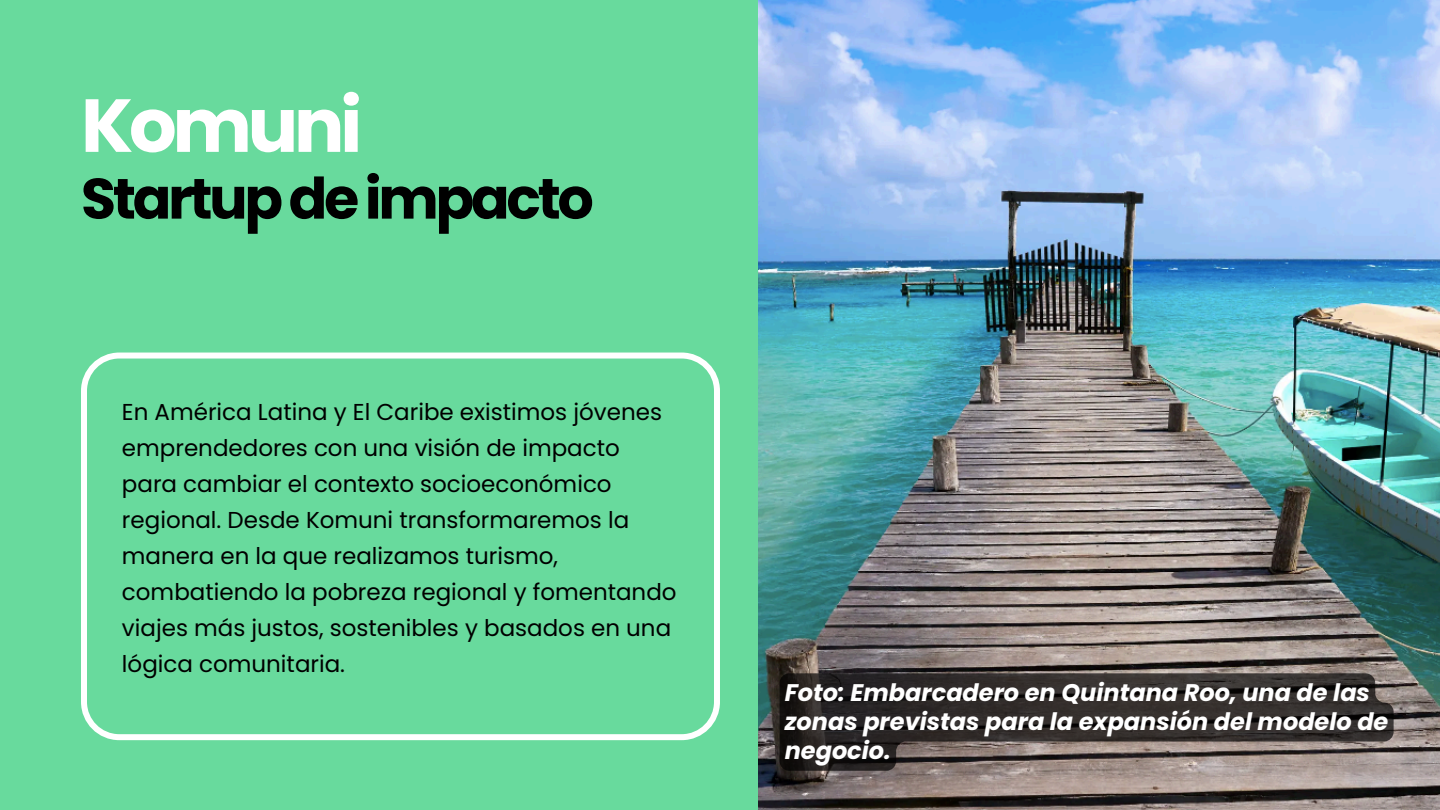
<style>
.page{position:relative;width:1440px;height:810px;background:#68da9d}
.page>*{position:absolute;margin:0;border:0;box-sizing:border-box;transform-origin:0 0}
.t1{font:700 75px "Poppins";letter-spacing:-.055em;color:#fff}
.t2{font:700 57px "Poppins";letter-spacing:-.055em;color:#000}
.t3{font:italic 700 24px/29.2px "Poppins";color:#fff}
.t4{font:23px/36px "Poppins";color:#000}
</style>
<div class="page">
<svg style="left:81px;top:353px;width:639px;height:387px"></svg>
<img style="left:759px;top:0;width:681px;height:810px">
<svg style="left:780px;top:673px;width:614px;height:98px;background:#443e3b"></svg>
<p class="t1" style="left:81px;top:73px;width:283px">Komuni</p>
<p class="t2" style="left:81px;top:159px;width:514px">Startupdeimpacto</p>
<p class="t4" style="left:122px;top:394px;width:556px">En América Latina y El Caribe existimos jóvenes emprendedores con una visión de impacto para cambiar el contexto socioeconómico regional. Desde Komuni transformaremos la manera en la que realizamos turismo, combatiendo la pobreza regional y fomentando viajes más justos, sostenibles y basados en una lógica comunitaria.</p>
<h2 class="t3" style="left:785px;top:678px;width:605px">Foto: Embarcadero en Quintana Roo, una de las zonas previstas para la expansión del modelo de negocio.</h2>
</div>
